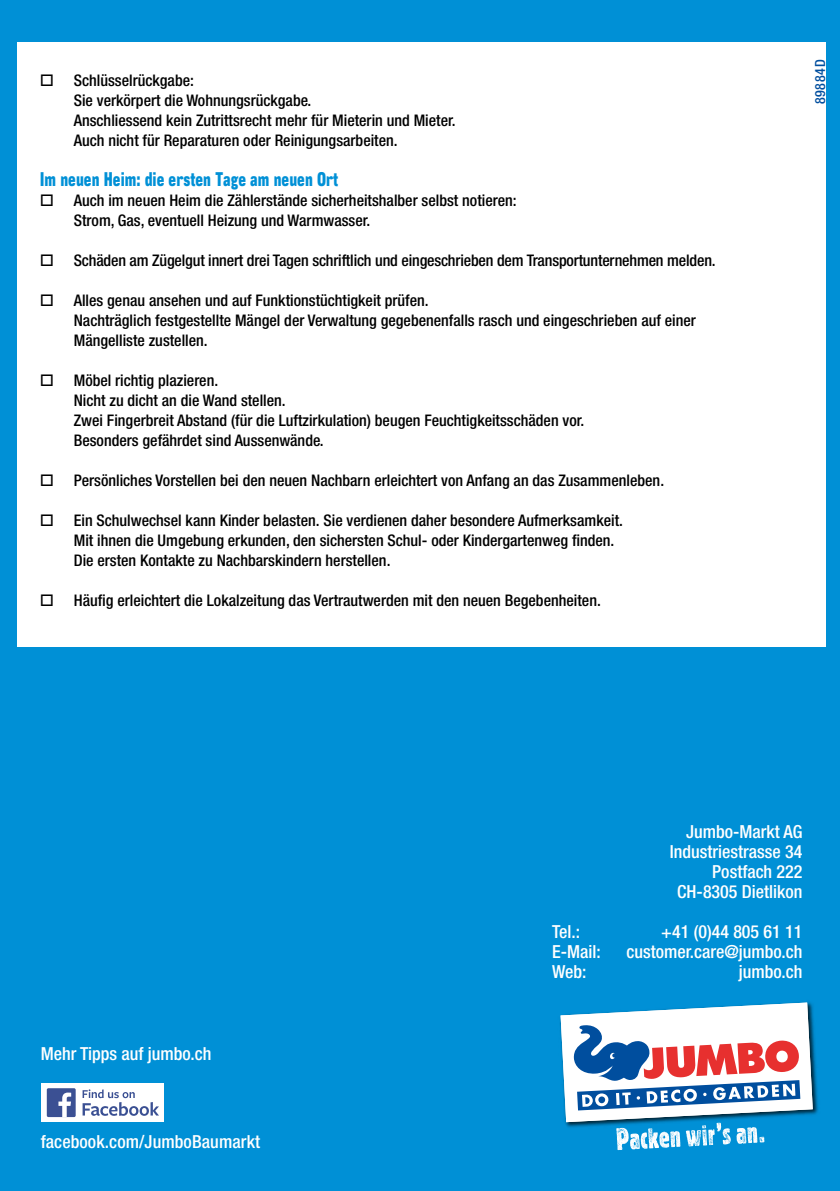
<style>
.page{position:relative;width:840px;height:1191px;background:#fff}
.page>*{position:absolute;margin:0;border:0;box-sizing:border-box;transform-origin:0 0}
.t1{font:condensed 24px "Corpus Gothic";color:#0090d6}
.t2{font:500 condensed 18px/20px "Helvetica Neue LT Std";color:#fff;text-align:right}
.t3{font:500 condensed 16px/20px "Helvetica Neue LT Std";color:#000}
.t4{font:500 condensed 14px "Helvetica Neue LT Std";letter-spacing:.05em;color:#004e9e}
</style>
<div class="page">
<div style="left:0;top:0;width:839px;height:1191px;background:#0090d6"></div>
<div style="left:17px;top:42px;width:808px;height:604px;background:#fff"></div>
<div style="left:42px;top:1083px;width:122px;height:39px;background:#fff"></div>
<svg style="left:82px;top:1089px;width:77px;height:27px"></svg>
<div style="left:47px;top:1088px;width:29px;height:29px;background:#3b5093;border-radius:2px"></div>
<svg style="left:58px;top:1092px;width:13px;height:25px"></svg>
<img style="left:812px;top:1005px;width:6px;height:110px">
<svg style="left:560px;top:1002px;width:252px;height:148px"></svg>
<p class="t3" style="left:74px;top:70px;width:383px;text-indent:-34px">□ Schlüsselrückgabe:<br>Sie verkörpert die Wohnungsrückgabe.<br>Anschliessend kein Zutrittsrecht mehr für Mieterin und Mieter.<br>Auch nicht für Reparaturen oder Reinigungsarbeiten.</p>
<h1 class="t1" style="left:40px;top:168px;width:300px">Im neuen Heim: die ersten Tage am neuen Ort</h1>
<p class="t3" style="left:74px;top:190px;width:444px;text-indent:-34px">□ Auch im neuen Heim die Zählerstände sicherheitshalber selbst notieren:<br>Strom, Gas, eventuell Heizung und Warmwasser.</p>
<p class="t3" style="left:40px;top:250px;width:677px">□ Schäden am Zügelgut innert drei Tagen schriftlich und eingeschrieben dem Transportunternehmen melden.</p>
<p class="t3" style="left:74px;top:290px;width:623px;text-indent:-34px">□ Alles genau ansehen und auf Funktionstüchtigkeit prüfen.<br>Nachträglich festgestellte Mängel der Verwaltung gegebenenfalls rasch und eingeschrieben auf einer<br>Mängelliste zustellen.</p>
<p class="t3" style="left:74px;top:370px;width:511px;text-indent:-34px">□ Möbel richtig plazieren.<br>Nicht zu dicht an die Wand stellen.<br>Zwei Fingerbreit Abstand (für die Luftzirkulation) beugen Feuchtigkeitsschäden vor.<br>Besonders gefährdet sind Aussenwände.</p>
<p class="t3" style="left:40px;top:470px;width:625px">□ Persönliches Vorstellen bei den neuen Nachbarn erleichtert von Anfang an das Zusammenleben.</p>
<p class="t3" style="left:74px;top:510px;width:550px;text-indent:-34px">□ Ein Schulwechsel kann Kinder belasten. Sie verdienen daher besondere Aufmerksamkeit.<br>Mit ihnen die Umgebung erkunden, den sichersten Schul- oder Kindergartenweg finden.<br>Die ersten Kontakte zu Nachbarskindern herstellen.</p>
<p class="t3" style="left:40px;top:590px;width:562px">□ Häufig erleichtert die Lokalzeitung das Vertrautwerden mit den neuen Begebenheiten.</p>
<p class="t4" style="left:811px;top:104px;width:46px;rotate:-90deg">89884D</p>
<p class="t2" style="left:41px;top:1043px;width:172px">Mehr Tipps auf jumbo.ch</p>
<p class="t2" style="left:41px;top:1131px;width:221px">facebook.com/JumboBaumarkt</p>
<p class="t2" style="left:669px;top:821px;width:134px">Jumbo-Markt AG<br>Industriestrasse 34<br>Postfach 222<br>CH-8305 Dietlikon</p>
<p class="t2" style="left:552px;top:921px;width:29px">Tel.:</p>
<p class="t2" style="left:661px;top:921px;width:143px">+41 (0)44 805 61 11</p>
<p class="t2" style="left:552px;top:941px;width:50px">E-Mail:</p>
<p class="t2" style="left:626px;top:941px;width:177px">customer.care@jumbo.ch</p>
<p class="t2" style="left:552px;top:961px;width:36px">Web:</p>
<p class="t2" style="left:738px;top:961px;width:65px">jumbo.ch</p>
</div>
